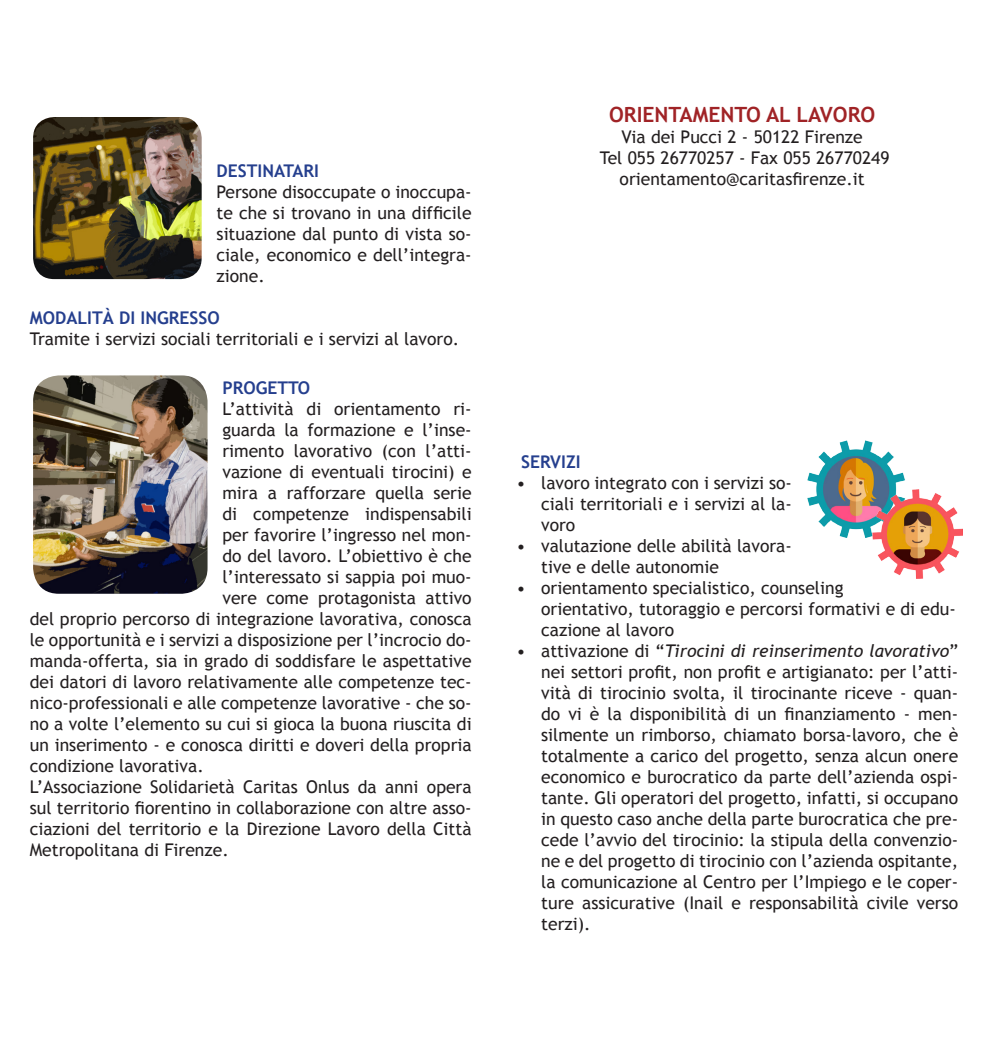
<style>
.page{position:relative;width:993px;height:1042px;background:#fff}
.page>*{position:absolute;margin:0;border:0;box-sizing:border-box;transform-origin:0 0}
.t1{font:700 21px "Trebuchet MS";color:#a02326}
.t2{font:17.5px/21px "Trebuchet MS";color:#231f20;text-align:justify}
.t3{font:700 17.5px "Trebuchet MS";color:#253f8e}
.s1{font-style:italic}
</style>
<div class="page">
<img style="left:33px;top:117px;width:169px;height:162px">
<img style="left:33px;top:375px;width:174px;height:219px">
<img style="left:807px;top:441px;width:98px;height:97px">
<img style="left:872px;top:489px;width:89px;height:89px">
<p class="t3" style="left:216px;top:160px;width:104px">DESTINATARI</p>
<p class="t2" style="left:216px;top:181px;width:256px">Persone disoccupate o inoccupa&shy;te che si trovano in una difficile situazione dal punto di vista so&shy;ciale, economico e dell’integra&shy;zione.</p>
<p class="t3" style="left:30px;top:307px;width:191px">MODALITÀ DI INGRESSO</p>
<p class="t2" style="left:30px;top:328px;width:431px">Tramite i servizi sociali territoriali e i servizi al lavoro.</p>
<p class="t3" style="left:222px;top:377px;width:89px">PROGETTO</p>
<p class="t2" style="left:222px;top:398px;width:251px">L’attività di orientamento ri-</p>
<p class="t2" style="left:222px;top:419px;width:251px">guarda la formazione e l’inse-</p>
<p class="t2" style="left:222px;top:440px;width:251px">rimento lavorativo (con l’atti-</p>
<p class="t2" style="left:222px;top:461px;width:250px">vazione di eventuali tirocini) e</p>
<p class="t2" style="left:222px;top:482px;width:250px">mira a rafforzare quella serie</p>
<p class="t2" style="left:222px;top:503px;width:251px">di competenze indispensabili</p>
<p class="t2" style="left:222px;top:524px;width:251px">per favorire l’ingresso nel mon-</p>
<p class="t2" style="left:222px;top:545px;width:250px">do del lavoro. L’obiettivo è che</p>
<p class="t2" style="left:222px;top:566px;width:251px">l’interessato si sappia poi muo-</p>
<p class="t2" style="left:222px;top:587px;width:251px">vere come protagonista attivo</p>
<p class="t2" style="left:30px;top:608px;width:443px">del proprio percorso di integrazione lavorativa, conosca</p>
<p class="t2" style="left:30px;top:629px;width:443px">le opportunità e i servizi a disposizione per l’incrocio do-</p>
<p class="t2" style="left:30px;top:650px;width:443px">manda-offerta, sia in grado di soddisfare le aspettative</p>
<p class="t2" style="left:30px;top:671px;width:443px">dei datori di lavoro relativamente alle competenze tec-</p>
<p class="t2" style="left:30px;top:692px;width:443px">nico-professionali e alle competenze lavorative - che so-</p>
<p class="t2" style="left:30px;top:713px;width:443px">no a volte l’elemento su cui si gioca la buona riuscita di</p>
<p class="t2" style="left:30px;top:734px;width:443px">un inserimento - e conosca diritti e doveri della propria</p>
<p class="t2" style="left:30px;top:755px;width:175px">condizione lavorativa.</p>
<p class="t2" style="left:30px;top:776px;width:443px">L’Associazione Solidarietà Caritas Onlus da anni opera sul territorio fiorentino in collaborazione con altre asso&shy;ciazioni del territorio e la Direzione Lavoro della Città Metropolitana di Firenze.</p>
<p class="t1" style="left:609px;top:101px;width:267px">ORIENTAMENTO AL LAVORO</p>
<p class="t2" style="left:621px;top:126px;width:243px">Via dei Pucci 2 - 50122 Firenze</p>
<p class="t2" style="left:599px;top:147px;width:291px">Tel 055 26770257 - Fax 055 26770249</p>
<p class="t2" style="left:619px;top:168px;width:246px">orientamento@caritasfirenze.it</p>
<p class="t3" style="left:521px;top:450px;width:61px">SERVIZI</p>
<p class="t2" style="left:541px;top:472px;width:252px;text-indent:-25px">• lavoro integrato con i servizi so&shy;ciali territoriali e i servizi al la&shy;voro</p>
<p class="t2" style="left:541px;top:535px;width:252px;text-indent:-25px">• valutazione delle abilità lavora&shy;tive e delle autonomie</p>
<p class="t2" style="left:541px;top:577px;width:416px;text-align:left;text-indent:-25px">• orientamento specialistico, counseling<br>orientativo, tutoraggio e percorsi formativi e di edu&shy;cazione al lavoro</p>
<p class="t2" style="left:541px;top:640px;width:418px;text-indent:-25px">• attivazione di “<span class="s1">Tirocini di reinserimento lavorativo</span>” nei settori profit, non profit e artigianato: per l’atti&shy;vità di tirocinio svolta, il tirocinante riceve - quan&shy;do vi è la disponibilità di un finanziamento - men&shy;silmente un rimborso, chiamato borsa-lavoro, che è totalmente a carico del progetto, senza alcun onere economico e burocratico da parte dell’azienda ospi&shy;tante. Gli operatori del progetto, infatti, si occupano in questo caso anche della parte burocratica che pre&shy;cede l’avvio del tirocinio: la stipula della convenzio&shy;ne e del progetto di tirocinio con l’azienda ospitante, la comunicazione al Centro per l’Impiego e le coper&shy;ture assicurative (Inail e responsabilità civile verso terzi).</p>
</div>
